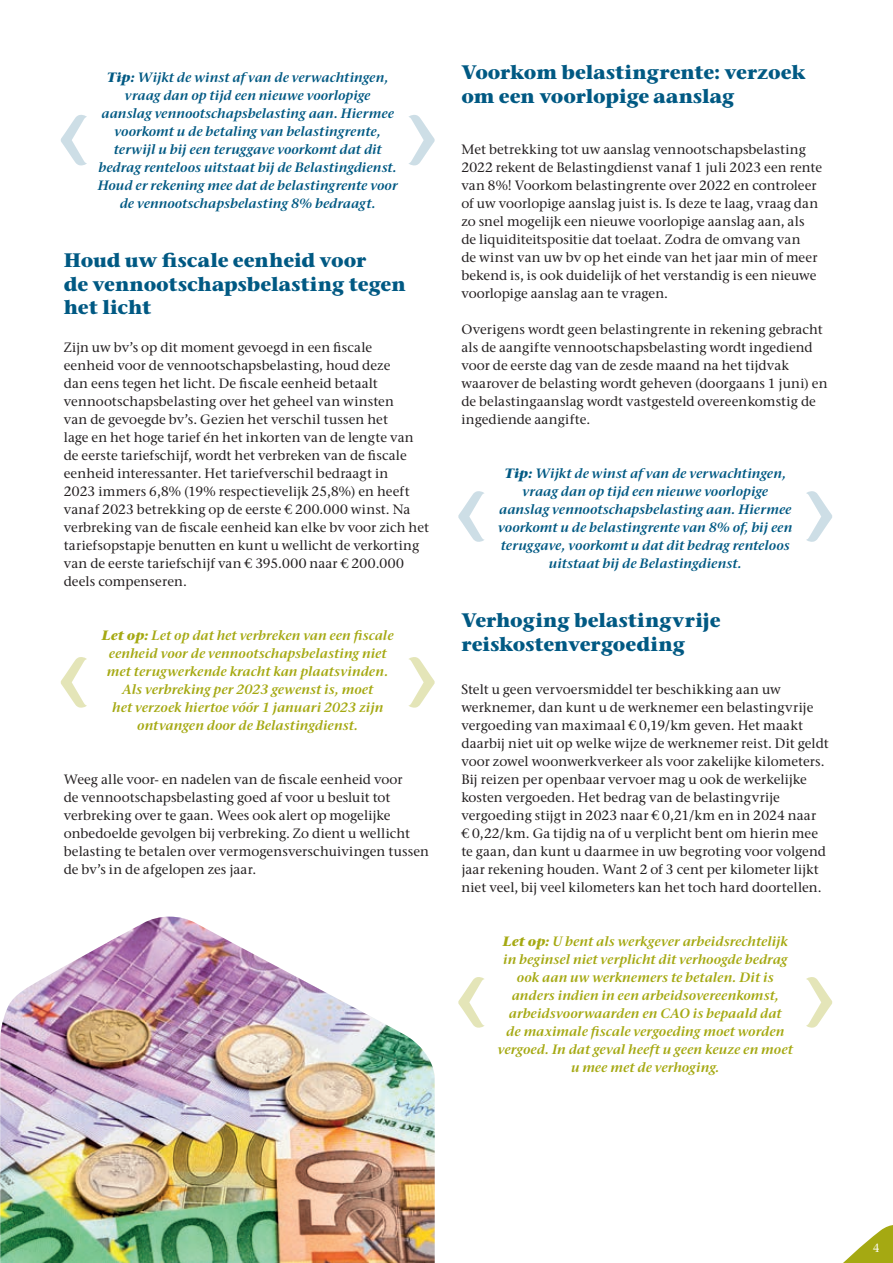
<style>
.page{position:relative;width:893px;height:1263px;background:#fff}
.page>*{position:absolute;margin:0;border:0;box-sizing:border-box;transform-origin:0 0}
.t1{font:700 19.5px/23.4px "ITC Stone Serif";letter-spacing:-.005em;color:#005983}
.t2{font:500 13.5px/18px "ITC Stone Serif";letter-spacing:.005em;color:#231f20}
.t3{font:italic 13.5px/18px "ITC Stone Serif Semi";letter-spacing:.005em;color:#005983;text-align:center}
.t4{font:italic 13.5px/18px "ITC Stone Serif Semi";letter-spacing:.005em;color:#a5a912;text-align:center}
.t5{font:500 12px "ITC Stone Serif";color:#fff}
.s1{font-family:"ITC Stone Serif";font-weight:700}
</style>
<div class="page">
<img style="left:0;top:916px;width:435px;height:347px">
<svg style="left:843px;top:1225px;width:50px;height:38px"></svg>
<svg style="left:458px;top:491px;width:26px;height:51px"></svg>
<svg style="left:806px;top:491px;width:26px;height:51px"></svg>
<svg style="left:60px;top:115px;width:27px;height:51px"></svg>
<svg style="left:408px;top:115px;width:27px;height:51px"></svg>
<svg style="left:458px;top:977px;width:27px;height:51px"></svg>
<svg style="left:806px;top:977px;width:26px;height:51px"></svg>
<svg style="left:60px;top:657px;width:27px;height:51px"></svg>
<svg style="left:408px;top:657px;width:27px;height:51px"></svg>
<p class="t3" style="left:98px;top:68px;width:301px"><span class="s1">Tip:</span> Wijkt de winst af van de verwachtingen, vraag dan op tijd een nieuwe voorlopige<br>aanslag vennootschapsbelasting aan. Hiermee voorkomt u de betaling van belastingrente, terwijl u bij een teruggave voorkomt dat dit bedrag renteloos uitstaat bij de Belastingdienst.<br>Houd er rekening mee dat de belastingrente voor de vennootschapsbelasting 8% bedraagt.</p>
<h1 class="t1" style="left:64px;top:248px;width:343px">Houd uw fiscale eenheid voor<br>de vennootschapsbelasting tegen het licht</h1>
<p class="t2" style="left:64px;top:338px;width:367px">Zijn uw bv’s op dit moment gevoegd in een fiscale<br>eenheid voor de vennootschapsbelasting, houd deze<br>dan eens tegen het licht. De fiscale eenheid betaalt vennootschapsbelasting over het geheel van winsten<br>van de gevoegde bv’s. Gezien het verschil tussen het<br>lage en het hoge tarief én het inkorten van de lengte van de eerste tariefschijf, wordt het verbreken van de fiscale eenheid interessanter. Het tariefverschil bedraagt in<br>2023 immers 6,8% (19% respectievelijk 25,8%) en heeft vanaf 2023 betrekking op de eerste € 200.000 winst. Na verbreking van de fiscale eenheid kan elke bv voor zich het tariefsopstapje benutten en kunt u wellicht de verkorting van de eerste tariefschijf van € 395.000 naar € 200.000 deels compenseren.</p>
<p class="t4" style="left:102px;top:626px;width:293px"><span class="s1">Let op:</span> Let op dat het verbreken van een fiscale eenheid voor de vennootschapsbelasting niet met terugwerkende kracht kan plaatsvinden.<br>Als verbreking per 2023 gewenst is, moet<br>het verzoek hiertoe vóór 1 januari 2023 zijn ontvangen door de Belastingdienst.</p>
<p class="t2" style="left:64px;top:770px;width:367px">Weeg alle voor- en nadelen van de fiscale eenheid voor<br>de vennootschapsbelasting goed af voor u besluit tot verbreking over te gaan. Wees ook alert op mogelijke onbedoelde gevolgen bij verbreking. Zo dient u wellicht belasting te betalen over vermogensverschuivingen tussen de bv’s in de afgelopen zes jaar.</p>
<h1 class="t1" style="left:461px;top:60px;width:346px">Voorkom belastingrente: verzoek om een voorlopige aanslag</h1>
<p class="t2" style="left:461px;top:140px;width:362px">Met betrekking tot uw aanslag vennootschapsbelasting 2022 rekent de Belastingdienst vanaf 1 juli 2023 een rente van 8%! Voorkom belastingrente over 2022 en controleer of uw voorlopige aanslag juist is. Is deze te laag, vraag dan zo snel mogelijk een nieuwe voorlopige aanslag aan, als de liquiditeitspositie dat toelaat. Zodra de omvang van<br>de winst van uw bv op het einde van het jaar min of meer bekend is, is ook duidelijk of het verstandig is een nieuwe voorlopige aanslag aan te vragen.</p>
<p class="t2" style="left:461px;top:320px;width:368px">Overigens wordt geen belastingrente in rekening gebracht als de aangifte vennootschapsbelasting wordt ingediend voor de eerste dag van de zesde maand na het tijdvak waarover de belasting wordt geheven (doorgaans 1 juni) en de belastingaanslag wordt vastgesteld overeenkomstig de ingediende aangifte.</p>
<p class="t3" style="left:498px;top:464px;width:296px"><span class="s1">Tip:</span> Wijkt de winst af van de verwachtingen, vraag dan op tijd een nieuwe voorlopige aanslag vennootschapsbelasting aan. Hiermee voorkomt u de belastingrente van 8% of, bij een teruggave, voorkomt u dat dit bedrag renteloos uitstaat bij de Belastingdienst.</p>
<h1 class="t1" style="left:461px;top:608px;width:261px">Verhoging belastingvrije reiskostenvergoeding</h1>
<p class="t2" style="left:461px;top:680px;width:369px">Stelt u geen vervoersmiddel ter beschikking aan uw werknemer, dan kunt u de werknemer een belastingvrije vergoeding van maximaal € 0,19/km geven. Het maakt daarbij niet uit op welke wijze de werknemer reist. Dit geldt voor zowel woonwerkverkeer als voor zakelijke kilometers.<br>Bij reizen per openbaar vervoer mag u ook de werkelijke kosten vergoeden. Het bedrag van de belastingvrije vergoeding stijgt in 2023 naar € 0,21/km en in 2024 naar<br>€ 0,22/km. Ga tijdig na of u verplicht bent om hierin mee te gaan, dan kunt u daarmee in uw begroting voor volgend jaar rekening houden. Want 2 of 3 cent per kilometer lijkt niet veel, bij veel kilometers kan het toch hard doortellen.</p>
<p class="t4" style="left:498px;top:932px;width:296px"><span class="s1">Let op:</span> U bent als werkgever arbeidsrechtelijk in beginsel niet verplicht dit verhoogde bedrag ook aan uw werknemers te betalen. Dit is anders indien in een arbeidsovereenkomst, arbeidsvoorwaarden en CAO is bepaald dat<br>de maximale fiscale vergoeding moet worden vergoed. In dat geval heeft u geen keuze en moet u mee met de verhoging.</p>
<p class="t5" style="left:873px;top:1240px;width:8px">4</p>
</div>
